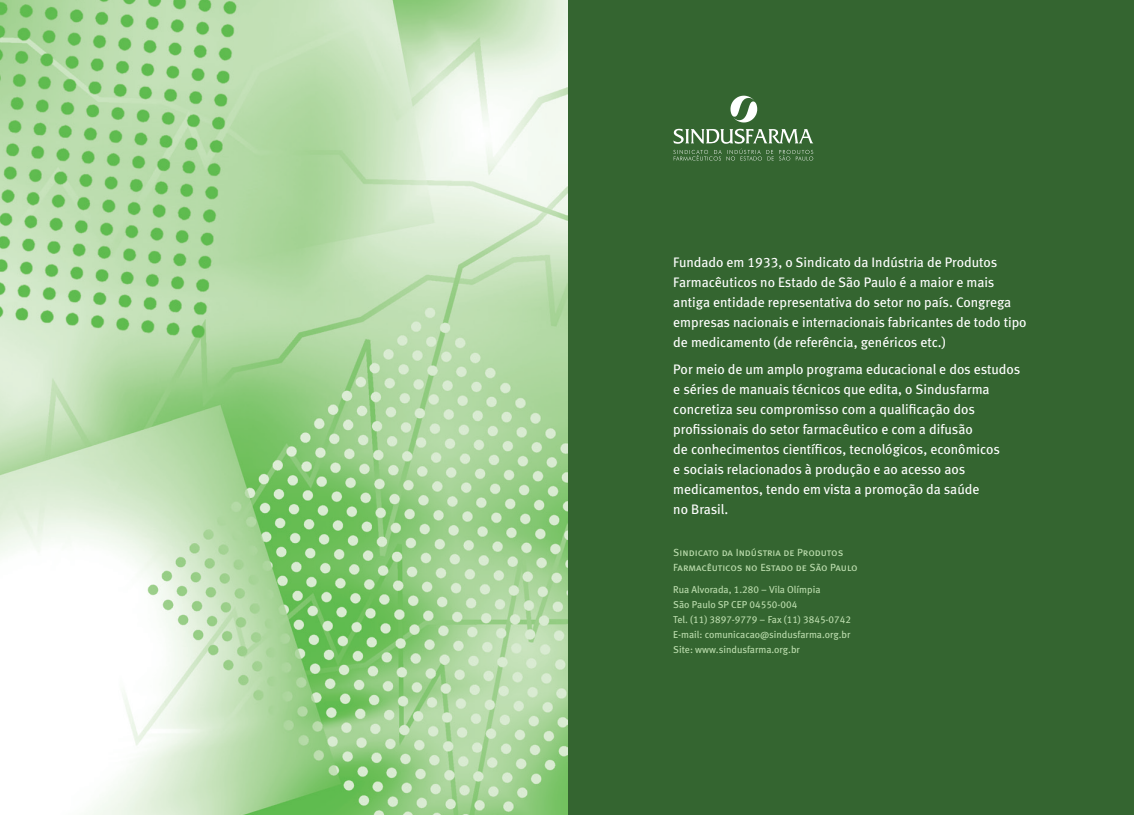
<style>
.page{position:relative;width:1134px;height:815px;background:#fff}
.page>*{position:absolute;margin:0;border:0;box-sizing:border-box;transform-origin:0 0}
.t1{font:13.75px/20px "Meta Book LF";color:#fff}
.t2{font:10.38px/15px "Meta Book LF Caps";letter-spacing:-.005em;color:#bcddae}
.t3{font:10px/15px "Meta Book LF";color:#bcddae}
</style>
<div class="page">
<div style="left:567px;top:0;width:567px;height:815px;background:#346530"></div>
<img style="left:0;top:0;width:567px;height:815px">
<img style="left:730px;top:96px;width:27px;height:26px">
<p class="t1" style="left:673px;top:252px;width:355px">Fundado em 1933, o Sindicato da Indústria de Produtos Farmacêuticos no Estado de São Paulo é a maior e mais antiga entidade representativa do setor no país. Congrega empresas nacionais e internacionais fabricantes de todo tipo de medicamento (de referência, genéricos etc.)</p>
<p class="t1" style="left:673px;top:359px;width:348px">Por meio de um amplo programa educacional e dos estudos e séries de manuais técnicos que edita, o Sindusfarma concretiza seu compromisso com a qualificação dos profissionais do setor farmacêutico e com a difusão<br>de conhecimentos científicos, tecnológicos, econômicos<br>e sociais relacionados à produção e ao acesso aos medicamentos, tendo em vista a promoção da saúde<br>no Brasil.</p>
<p class="t2" style="left:673px;top:545px;width:186px">Sindicato da Indústria de Produtos<br>Farmacêuticos no Estado de São Paulo</p>
<p class="t3" style="left:673px;top:582px;width:179px">Rua Alvorada, 1.280 – Vila Olímpia<br>São Paulo SP CEP 04550-004<br>Tel. (11) 3897-9779 – Fax (11) 3845-0742<br>E-mail: comunicacao@sindusfarma.org.br Site: www.sindusfarma.org.br</p>
</div>
